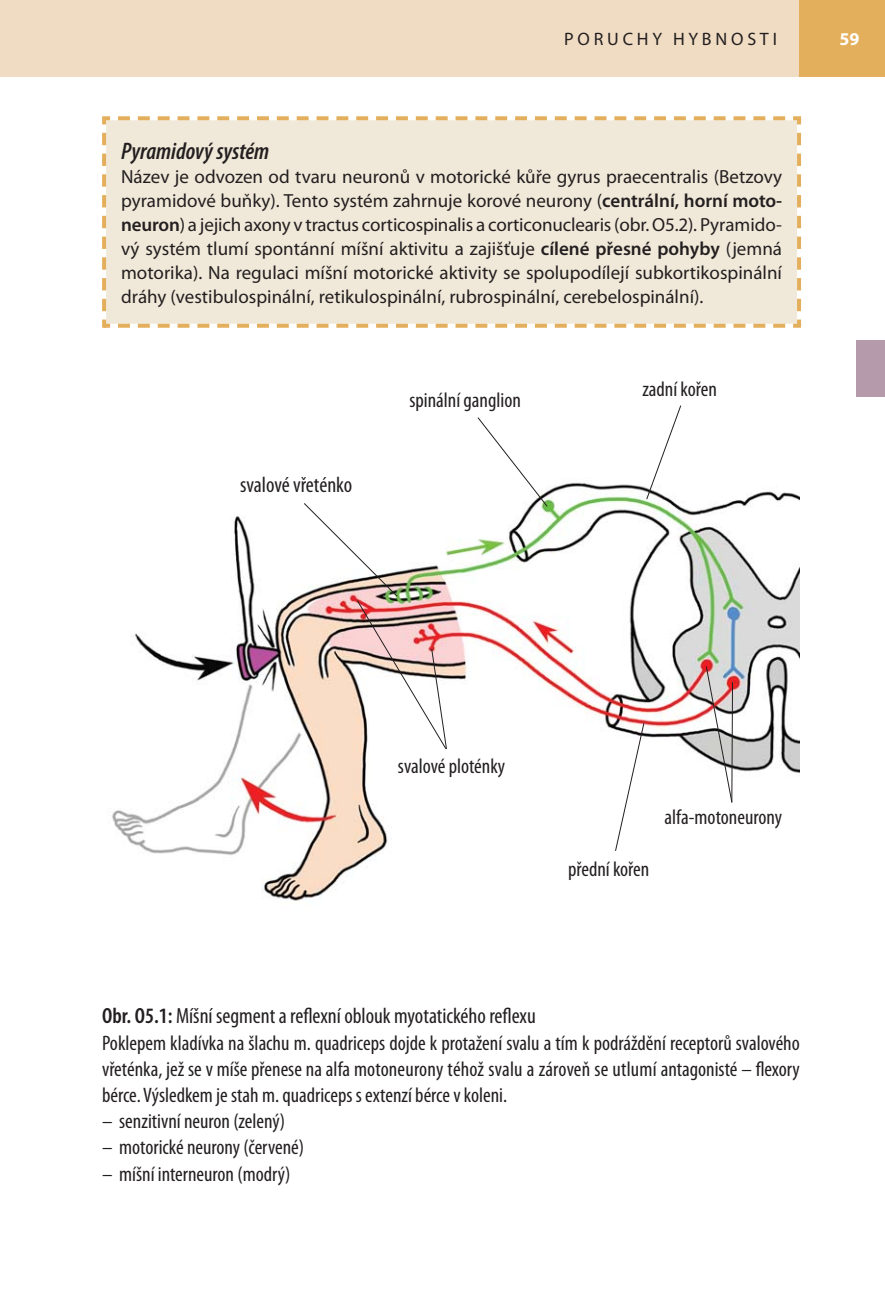
<style>
.page{position:relative;width:885px;height:1316px;background:#fff}
.page>*{position:absolute;margin:0;border:0;box-sizing:border-box;transform-origin:0 0}
.t1{font:italic 600 condensed 24px "Myriad Pro";color:#231f20}
.t2{font:condensed 22px "Myriad Pro";color:#231f20}
.t3{font:condensed 21px/26.2px "Myriad Pro";color:#231f20;text-align:justify}
.t4{font:19px/24px "Myriad Pro";color:#231f20;text-align:justify}
.t5{font:18px "Myriad Pro";letter-spacing:.21em;color:#231f20}
.t6{font:700 18px "Myriad Pro";color:#fff}
.s1{font-weight:600}
</style>
<div class="page">
<div style="left:0;top:0;width:799px;height:77px;background:#f0dcc3"></div>
<div style="left:799px;top:0;width:85px;height:77px;background:#e4af5c"></div>
<div style="left:102px;top:116px;width:700px;height:212px;background:#f0e9d9"></div>
<div style="left:856px;top:340px;width:28px;height:57px;background:#b59aac"></div>
<img style="left:112px;top:482px;width:687px;height:419px">
<svg style="left:476px;top:417px;width:72px;height:91px"></svg>
<svg style="left:645px;top:405px;width:37px;height:95px"></svg>
<svg style="left:303px;top:502px;width:144px;height:248px"></svg>
<svg style="left:705px;top:665px;width:28px;height:138px"></svg>
<svg style="left:614px;top:722px;width:31px;height:130px"></svg>
<p class="t5" style="left:564px;top:32px;width:214px">PORUCHY HYBNOSTI</p>
<p class="t5" style="left:675px;top:32px;width:103px">KAPITOLA</p>
<p class="t6" style="left:839px;top:32px;width:21px">59</p>
<p class="t1" style="left:121px;top:142px;width:150px">Pyramidový systém</p>
<p class="t4" style="left:121px;top:166px;width:662px">Název je odvozen od tvaru neuronů v motorické kůře gyrus praecentralis (Betzovy pyramidové buňky). Tento systém zahrnuje korové neurony (<span class="s1">centrální, horní moto&shy;neuron</span>) a jejich axony v tractus corticospinalis a corticonuclearis (obr. O5.2). Pyramido&shy;vý systém tlumí spontánní míšní aktivitu a zajišťuje <span class="s1">cílené přesné pohyby</span> (jemná motorika). Na regulaci míšní motorické aktivity se spolupodílejí subkortikospinální dráhy (vestibulospinální, retikulospinální, rubrospinální, cerebelospinální).</p>
<p class="t2" style="left:240px;top:476px;width:114px">svalové vřeténko</p>
<p class="t3" style="left:409px;top:389px;width:113px">spinální ganglion</p>
<p class="t3" style="left:642px;top:378px;width:76px">zadní kořen</p>
<p class="t3" style="left:398px;top:755px;width:109px">svalové ploténky</p>
<p class="t3" style="left:568px;top:857px;width:83px">přední kořen</p>
<p class="t3" style="left:664px;top:806px;width:119px">alfa-motoneurony</p>
<p class="t2" style="left:102px;top:1007px;width:435px"><span class="s1">Obr. O5.1:</span> Míšní segment a reflexní oblouk myotatického reflexu</p>
<p class="t3" style="left:102px;top:1031px;width:699px">Poklepem kladívka na šlachu m. quadriceps dojde k protažení svalu a tím k podráždění receptorů svalového vřeténka, jež se v míše přenese na alfa motoneurony téhož svalu a zároveň se utlumí antagonisté – flexory bérce. Výsledkem je stah m. quadriceps s extenzí bérce v koleni.</p>
<p class="t3" style="left:102px;top:1110px;width:184px">– senzitivní neuron (zelený)</p>
<p class="t3" style="left:102px;top:1136px;width:203px">– motorické neurony (červené)</p>
<p class="t3" style="left:102px;top:1162px;width:190px">– míšní interneuron (modrý)</p>
</div>
